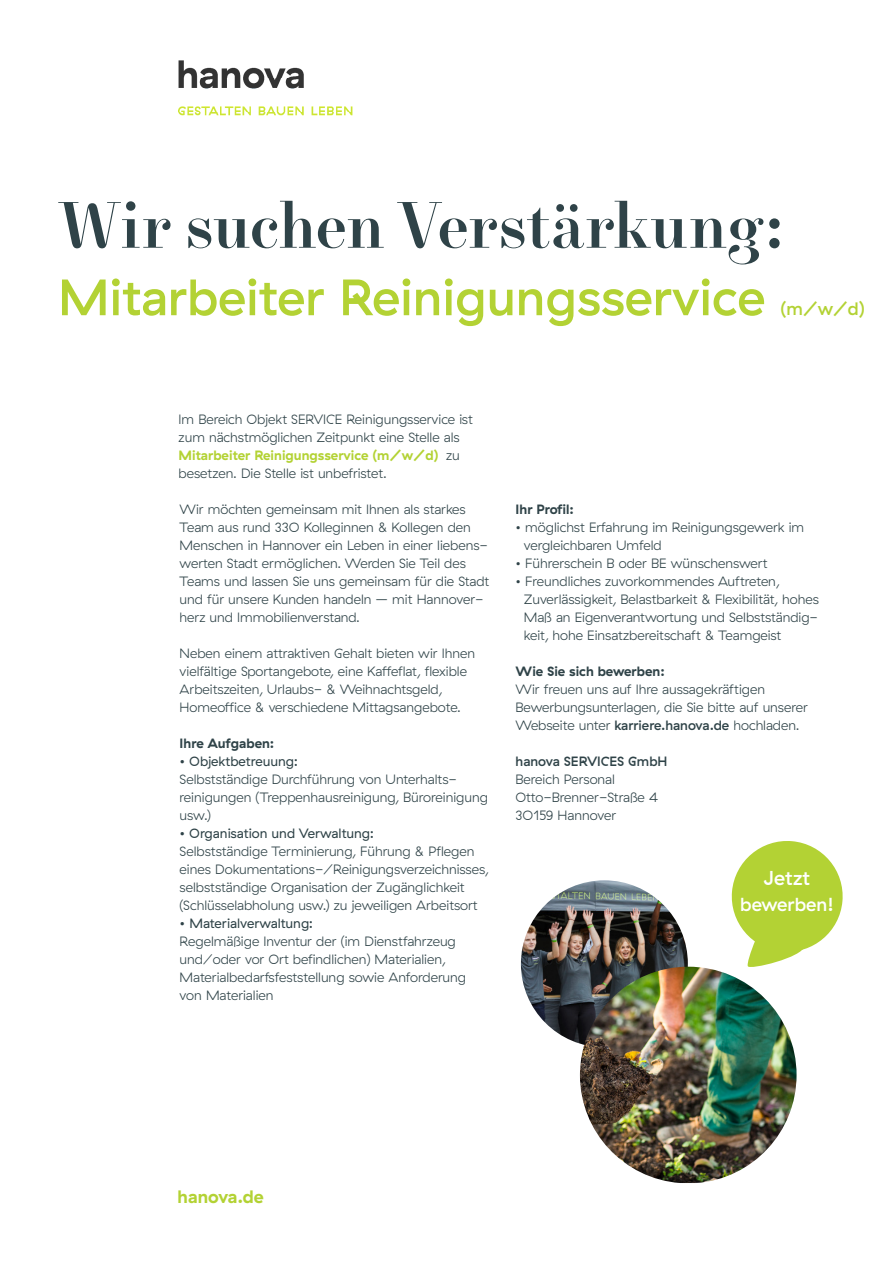
<style>
.page{position:relative;width:893px;height:1263px;background:#fff}
.page>*{position:absolute;margin:0;border:0;box-sizing:border-box;transform-origin:0 0}
.t1{font:500 66px "New Paris Headline";letter-spacing:-.01em;color:#2f4348}
.t2{font:500 51px "GT Haptik";color:#b3d234}
.t3{font:500 20.1px "GT Haptik";color:#fff}
.t4{font:500 18.9px "GT Haptik";color:#fff}
.t5{font:700 18px "GT Haptik";color:#b3d234}
.t6{font:500 18px "GT Haptik";color:#b3d234}
.Text_9___12_GT_Hapti{font:300 13.5px/18px "GT Haptik";color:#2f4348}
.Text_9___12_GT_Hapti-2{font:13.5px "GT Haptik";color:#2f4348}
.Text_9___12_GT_Hapti-3{font:700 13.5px "GT Haptik";color:#2f4348}
.Text_9___12_GT_Hapti-4{font:500 13.5px "GT Haptik";color:#2f4348}
.s1{font-weight:700;color:#b3d234}
.s2{font-weight:500}
</style>
<div class="page">
<img style="left:521px;top:880px;width:167px;height:167px;border-radius:83px">
<img style="left:178px;top:60px;width:175px;height:56px">
<svg style="left:731px;top:841px;width:112px;height:126px"></svg>
<img style="left:580px;top:967px;width:217px;height:216px;border-radius:106px">
<p class="t1" style="left:58px;top:188px;width:727px">Wir suchen Verstärkung:</p>
<p class="t2" style="left:58px;top:267px;width:709px">Mitarbeiter Reinigungsservice</p>
<p class="t6" style="left:780px;top:298px;width:86px">(m/w/d)</p>
<p class="Text_9___12_GT_Hapti" style="left:179px;top:410px;width:296px">Im Bereich Objekt SERVICE Reinigungsservice ist zum nächstmöglichen Zeitpunkt eine Stelle als <span class="s1">Mitarbeiter Reinigungsservice (m/w/d)</span> zu besetzen. Die Stelle ist unbefristet.</p>
<p class="Text_9___12_GT_Hapti" style="left:180px;top:500px;width:311px">Wir möchten gemeinsam mit Ihnen als starkes Team aus rund 33O Kolleginnen &amp; Kollegen den Menschen in Hannover ein Leben in einer liebens&shy;werten Stadt ermöglichen. Werden Sie Teil des Teams und lassen Sie uns gemeinsam für die Stadt und für unsere Kunden handeln – mit Hannover&shy;herz und Immobilienverstand.</p>
<p class="Text_9___12_GT_Hapti" style="left:180px;top:644px;width:297px">Neben einem attraktiven Gehalt bieten wir Ihnen vielfältige Sportangebote, eine Kaffeflat, flexible<br>Arbeitszeiten, Urlaubs- &amp; Weihnachtsgeld,</p>
<p class="Text_9___12_GT_Hapti" style="left:180px;top:698px;width:283px">Homeoffice &amp; verschiedene Mittagsangebote.</p>
<p class="Text_9___12_GT_Hapti-3" style="left:180px;top:735px;width:96px">Ihre Aufgaben:</p>
<p class="Text_9___12_GT_Hapti-2" style="left:180px;top:753px;width:120px">• Objektbetreuung:</p>
<p class="Text_9___12_GT_Hapti" style="left:180px;top:770px;width:279px">Selbstständige Durchführung von Unterhalts-</p>
<p class="Text_9___12_GT_Hapti" style="left:180px;top:788px;width:310px">reinigungen (Treppenhausreinigung, Büroreinigung usw.)</p>
<p class="Text_9___12_GT_Hapti-2" style="left:180px;top:825px;width:196px">• Organisation und Verwaltung:</p>
<p class="Text_9___12_GT_Hapti" style="left:180px;top:842px;width:311px">Selbstständige Terminierung, Führung &amp; Pflegen eines Dokumentations-/Reinigungsverzeichnisses, selbstständige Organisation der Zugänglichkeit (Schlüsselabholung usw.) zu jeweiligen Arbeitsort</p>
<p class="Text_9___12_GT_Hapti-2" style="left:180px;top:915px;width:135px">• Materialverwaltung:</p>
<p class="Text_9___12_GT_Hapti" style="left:180px;top:932px;width:278px">Regelmäßige Inventur der (im Dienstfahrzeug und/oder vor Ort befindlichen) Materialien,</p>
<p class="Text_9___12_GT_Hapti" style="left:180px;top:968px;width:288px">Materialbedarfsfeststellung sowie Anforderung von Materialien</p>
<p class="Text_9___12_GT_Hapti-3" style="left:516px;top:501px;width:60px">Ihr Profil:</p>
<p class="Text_9___12_GT_Hapti" style="left:516px;top:518px;width:290px">• möglichst Erfahrung im Reinigungsgewerk im</p>
<p class="Text_9___12_GT_Hapti" style="left:524px;top:536px;width:139px">vergleichbaren Umfeld</p>
<p class="Text_9___12_GT_Hapti" style="left:516px;top:554px;width:253px">• Führerschein B oder BE wünschenswert</p>
<p class="Text_9___12_GT_Hapti" style="left:516px;top:572px;width:265px">• Freundliches zuvorkommendes Auftreten,</p>
<p class="Text_9___12_GT_Hapti" style="left:524px;top:590px;width:296px">Zuverlässigkeit, Belastbarkeit &amp; Flexibilität, hohes</p>
<p class="Text_9___12_GT_Hapti" style="left:524px;top:608px;width:296px">Maß an Eigenverantwortung und Selbstständig&shy;keit, hohe Einsatzbereitschaft &amp; Teamgeist</p>
<p class="Text_9___12_GT_Hapti-3" style="left:516px;top:663px;width:151px">Wie Sie sich bewerben:</p>
<p class="Text_9___12_GT_Hapti" style="left:516px;top:680px;width:251px">Wir freuen uns auf Ihre aussagekräftigen</p>
<p class="Text_9___12_GT_Hapti" style="left:516px;top:698px;width:294px">Bewerbungsunterlagen, die Sie bitte auf unserer</p>
<p class="Text_9___12_GT_Hapti" style="left:516px;top:716px;width:285px">Webseite unter <span class="s2">karriere.hanova.de</span> hochladen.</p>
<p class="Text_9___12_GT_Hapti-4" style="left:516px;top:753px;width:153px">hanova SERVICES GmbH</p>
<p class="Text_9___12_GT_Hapti" style="left:516px;top:770px;width:101px">Bereich Personal</p>
<p class="Text_9___12_GT_Hapti" style="left:516px;top:788px;width:144px">Otto-Brenner-Straße 4</p>
<p class="Text_9___12_GT_Hapti" style="left:516px;top:806px;width:102px">3O159 Hannover</p>
<p class="t3" style="left:764px;top:866px;width:48px">Jetzt</p>
<p class="t4" style="left:740px;top:893px;width:95px">bewerben!</p>
<p class="t5" style="left:178px;top:1186px;width:88px">hanova.de</p>
</div>
